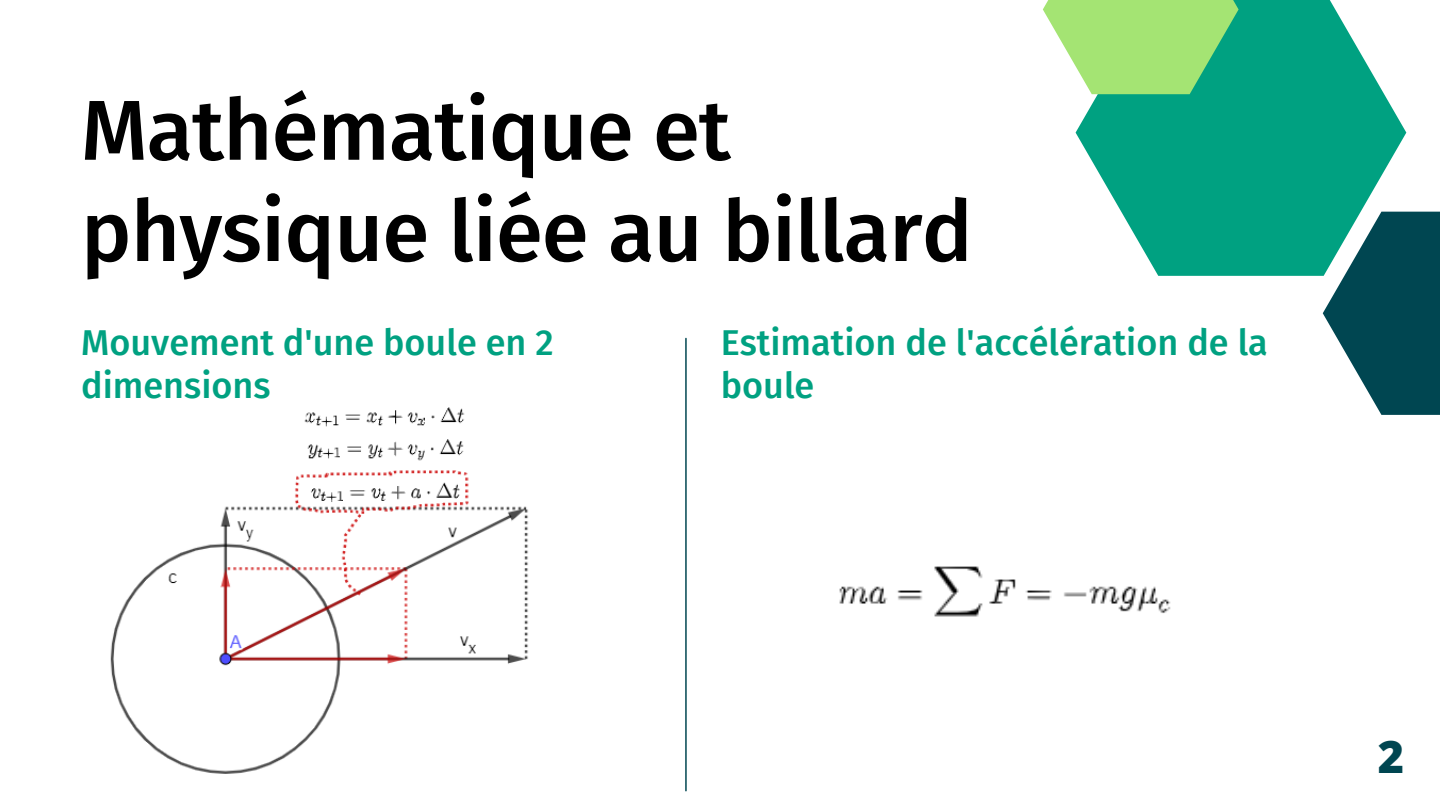
<style>
.page{position:relative;width:1440px;height:810px;background:#fff}
.page>*{position:absolute;margin:0;border:0;box-sizing:border-box;transform-origin:0 0}
.t1{font:500 85px/101.2px "Fira Sans";letter-spacing:-.01em;color:#000}
.t2{font:800 45px "Open Sans";color:#004651}
.t3{font:500 36px/42.8px "Fira Sans";color:#00a181}
</style>
<div class="page">
<svg style="left:1323px;top:212px;width:117px;height:203px"></svg>
<svg style="left:1076px;top:0;width:330px;height:276px;fill:#00a181"></svg>
<svg style="left:1043px;top:0;width:196px;height:94px;background:#9de085"></svg>
<img style="left:110px;top:407px;width:418px;height:367px">
<img style="left:839px;top:566px;width:332px;height:51px">
<hr style="left:685px;top:338px;width:2px;height:453px;background:#004651">
<h1 class="t1" style="left:81px;top:81px;width:893px">Mathématique et physique liée au billard</h1>
<p class="t3" style="left:81px;top:322px;width:474px">Mouvement d'une boule en 2 dimensions</p>
<p class="t3" style="left:721px;top:322px;width:549px">Estimation de l'accélération de la boule</p>
<p class="t2" style="left:1378px;top:725px;width:28px">2</p>
</div>
